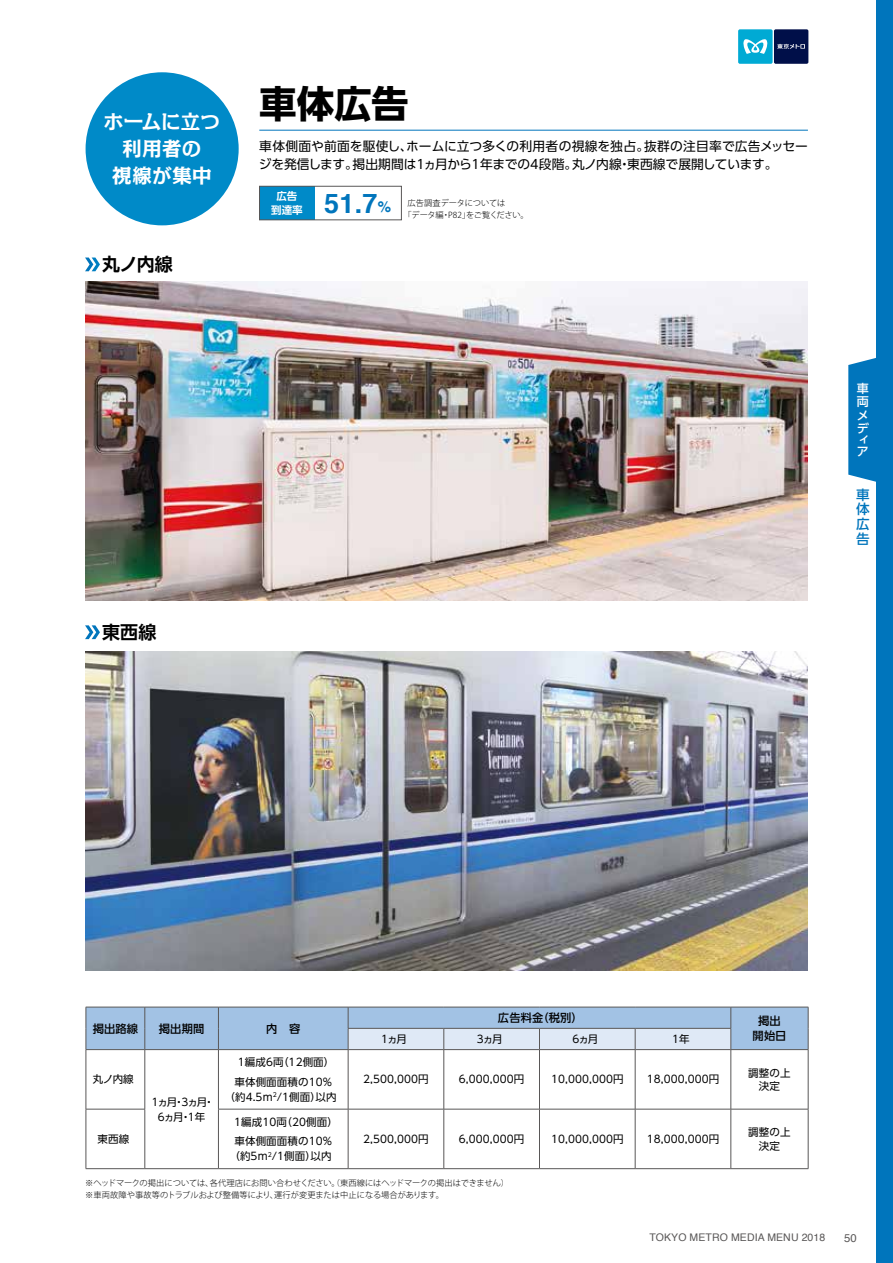
<style>
.page{position:relative;width:893px;height:1263px;background:#fff}
.page>*{position:absolute;margin:0;border:0;box-sizing:border-box;transform-origin:0 0}
.t1{font:700 37.5px "UD Shin Go Pro";color:#000}
.t2{font:700 19.5px/27px "Kakumin Pro";letter-spacing:.015em;color:#fff;text-align:center}
.t3{font:700 18px "UD Shin Go Pro De";letter-spacing:.01em;color:#000}
.t4{font:500 13.5px/14.9px "UD Shin Go Pro";color:#0075bc;text-align:justify}
.t5{font:12.75px/18.8px "UD Shin Go Pro";color:#000}
.t6{font:500 12px/13.5px "UD Shin Go Pro";color:#fff}
.t7{font:500 11.25px "UD Shin Go Pro";letter-spacing:.01em;color:#000}
.t8{font:11.25px "Helvetica";color:#595757}
.t9{font:10.5px/19.5px "UD Shin Go Pro";letter-spacing:.01em;color:#000;text-align:center}
.t10{font:10.5px "Helvetica";letter-spacing:.01em;color:#595757}
.t11{font:10.5px/15px "UD Shin Go Pro";letter-spacing:-.11em;color:#000;text-align:center}
.t12{font:700 10.5px/13.5px "UD Shin Go Pro De";color:#fff;text-align:center}
.t13{font:300 8.25px/12px "Koz Go Pro";color:#000}
</style>
<div class="page">
<div style="left:738px;top:29px;width:35px;height:35px;background:#00aad4;border-radius:2px"></div>
<svg style="left:743px;top:39px;width:25px;height:15px"></svg>
<div style="left:774px;top:29px;width:34px;height:35px;background:#000f49;border-radius:2px"></div>
<svg style="left:777px;top:44px;width:28px;height:5px"></svg>
<div style="left:876px;top:0;width:17px;height:1263px;background:#0075bc"></div>
<svg style="left:848px;top:358px;width:28px;height:124px;background:#117ec0"></svg>
<svg style="left:87px;top:1050px;width:721px;height:118px"></svg>
<svg style="left:86px;top:1007px;width:723px;height:42px;background:#aec8e3"></svg>
<hr style="left:86px;top:1049px;width:59px;height:1px;background:#595757">
<hr style="left:86px;top:1050px;width:1px;height:59px;background:#595757">
<hr style="left:145px;top:1049px;width:73px;height:1px;background:#595757">
<hr style="left:145px;top:1050px;width:1px;height:59px;background:#595757">
<hr style="left:145px;top:1168px;width:73px;height:1px;background:#595757">
<hr style="left:218px;top:1049px;width:130px;height:1px;background:#595757">
<hr style="left:218px;top:1050px;width:1px;height:59px;background:#595757">
<hr style="left:348px;top:1049px;width:96px;height:1px;background:#595757">
<hr style="left:348px;top:1050px;width:1px;height:59px;background:#595757">
<hr style="left:444px;top:1049px;width:95px;height:1px;background:#595757">
<hr style="left:444px;top:1050px;width:1px;height:59px;background:#595757">
<hr style="left:539px;top:1049px;width:96px;height:1px;background:#595757">
<hr style="left:539px;top:1050px;width:1px;height:59px;background:#595757">
<hr style="left:635px;top:1049px;width:96px;height:1px;background:#595757">
<hr style="left:635px;top:1050px;width:1px;height:59px;background:#595757">
<hr style="left:731px;top:1049px;width:77px;height:1px;background:#595757">
<hr style="left:731px;top:1050px;width:1px;height:59px;background:#595757">
<hr style="left:808px;top:1050px;width:1px;height:59px;background:#595757">
<hr style="left:86px;top:1109px;width:59px;height:1px;background:#595757">
<hr style="left:86px;top:1109px;width:1px;height:59px;background:#595757">
<hr style="left:145px;top:1109px;width:1px;height:59px;background:#595757">
<hr style="left:86px;top:1168px;width:59px;height:1px;background:#595757">
<hr style="left:218px;top:1109px;width:130px;height:1px;background:#595757">
<hr style="left:218px;top:1109px;width:1px;height:59px;background:#595757">
<hr style="left:348px;top:1109px;width:96px;height:1px;background:#595757">
<hr style="left:348px;top:1109px;width:1px;height:59px;background:#595757">
<hr style="left:444px;top:1109px;width:95px;height:1px;background:#595757">
<hr style="left:444px;top:1109px;width:1px;height:59px;background:#595757">
<hr style="left:539px;top:1109px;width:96px;height:1px;background:#595757">
<hr style="left:539px;top:1109px;width:1px;height:59px;background:#595757">
<hr style="left:635px;top:1109px;width:96px;height:1px;background:#595757">
<hr style="left:635px;top:1109px;width:1px;height:59px;background:#595757">
<hr style="left:731px;top:1109px;width:77px;height:1px;background:#595757">
<hr style="left:731px;top:1109px;width:1px;height:59px;background:#595757">
<hr style="left:808px;top:1109px;width:1px;height:59px;background:#595757">
<hr style="left:218px;top:1168px;width:130px;height:1px;background:#595757">
<hr style="left:348px;top:1168px;width:96px;height:1px;background:#595757">
<hr style="left:444px;top:1168px;width:95px;height:1px;background:#595757">
<hr style="left:539px;top:1168px;width:96px;height:1px;background:#595757">
<hr style="left:635px;top:1168px;width:96px;height:1px;background:#595757">
<hr style="left:731px;top:1168px;width:77px;height:1px;background:#595757">
<svg style="left:85px;top:625px;width:15px;height:14px"></svg>
<svg style="left:85px;top:258px;width:15px;height:13px"></svg>
<img style="left:85px;top:282px;width:723px;height:319px">
<img style="left:86px;top:651px;width:722px;height:319px">
<div style="left:86px;top:72px;width:153px;height:153px;background:#008ac8;border-radius:50%"></div>
<div style="left:259px;top:186px;width:56px;height:34px;background:#008ac8"></div>
<div style="left:259px;top:186px;width:143px;height:34px;border:1px solid #595757"></div>
<hr style="left:259px;top:130px;width:549px;height:1px;background:#0075bc">
<h2 class="t2" style="left:104px;top:106px;width:118px">ホームに立つ利用者の<br>視線が集中</h2>
<h3 class="t3" style="left:102px;top:249px;width:72px">丸ノ内線</h3>
<h1 class="t1" style="left:259px;top:73px;width:151px">車体広告</h1>
<p class="t5" style="left:259px;top:136px;width:550px">車体側面や前面を駆使し、ホームに立つ多くの利用者の視線を独占。抜群の注目率で広告メッセージを発信します。掲出期間は1ヵ月から1年までの4段階。丸ノ内線・東西線で展開しています。</p>
<p class="t12" style="left:271px;top:189px;width:33px">広告到達率</p>
<p class="t13" style="left:324px;top:197px;width:206px;text-indent:83px">広告調査データについては<br><sup>51.7</sup><sup>%</sup> 「データ編・P82」をご覧ください。</p>
<h3 class="t3" style="left:102px;top:617px;width:56px">東西線</h3>
<p class="t6" style="left:857px;top:381px;width:14px">車両メデ</p>
<p class="t6" style="left:857px;top:433px;width:13px;line-height:12.3px">ィア</p>
<p class="t4" style="left:856px;top:487px;width:15px">車体広告</p>
<p class="t7" style="left:93px;top:1019px;width:47px">掲出路線</p>
<p class="t7" style="left:159px;top:1019px;width:47px">掲出期間</p>
<p class="t7" style="left:266px;top:1019px;width:35px">内　容</p>
<p class="t7" style="left:498px;top:1008px;width:86px">広告料金（税別）</p>
<p class="t7" style="left:758px;top:1012px;width:24px">掲出</p>
<p class="t9" style="left:381px;top:1029px;width:27px">1ヵ月</p>
<p class="t9" style="left:477px;top:1029px;width:27px">3ヵ月</p>
<p class="t9" style="left:572px;top:1029px;width:27px">6ヵ月</p>
<p class="t9" style="left:672px;top:1029px;width:19px">1年</p>
<p class="t7" style="left:753px;top:1027px;width:35px">開始日</p>
<p class="t9" style="left:234px;top:1052px;width:101px">1編成6両（12側面）車体側面面積の10%</p>
<p class="t9" style="left:224px;top:1086px;width:114px">（約4.5m<sup>2</sup>/1側面）以内</p>
<p class="t9" style="left:363px;top:1069px;width:67px">2,500,000円</p>
<p class="t9" style="left:459px;top:1069px;width:67px">6,000,000円</p>
<p class="t9" style="left:551px;top:1069px;width:74px">10,000,000円</p>
<p class="t9" style="left:647px;top:1069px;width:74px">18,000,000円</p>
<p class="t9" style="left:748px;top:1065px;width:44px;line-height:13.5px">調整の上決定</p>
<p class="t9" style="left:93px;top:1069px;width:42px">丸ノ内線</p>
<p class="t11" style="left:150px;top:1094px;width:66px">１ヵ月・3ヵ月・<br>6ヵ月・1年</p>
<p class="t9" style="left:234px;top:1111px;width:105px;text-align:left">1編成10両（20側面）車体側面面積の10%</p>
<p class="t9" style="left:229px;top:1146px;width:104px">（約5m<sup>2</sup>/1側面）以内</p>
<p class="t9" style="left:363px;top:1129px;width:67px">2,500,000円</p>
<p class="t9" style="left:459px;top:1129px;width:67px">6,000,000円</p>
<p class="t9" style="left:551px;top:1129px;width:74px">10,000,000円</p>
<p class="t9" style="left:647px;top:1129px;width:74px">18,000,000円</p>
<p class="t9" style="left:748px;top:1125px;width:44px;line-height:13.5px">調整の上決定</p>
<p class="t13" style="left:85px;top:1177px;width:425px">※ヘッドマークの掲出については、各代理店にお問い合わせください。（東西線にはヘッドマークの掲出はできません）※車両故障や事故等のトラブルおよび整備等により、運行が変更または中止になる場合があります。</p>
<p class="t9" style="left:97px;top:1129px;width:33px">東西線</p>
<p class="t10" style="left:649px;top:1229px;width:177px">TOKYO METRO MEDIA MENU 2018</p>
<p class="t8" style="left:844px;top:1229px;width:14px">50</p>
</div>
